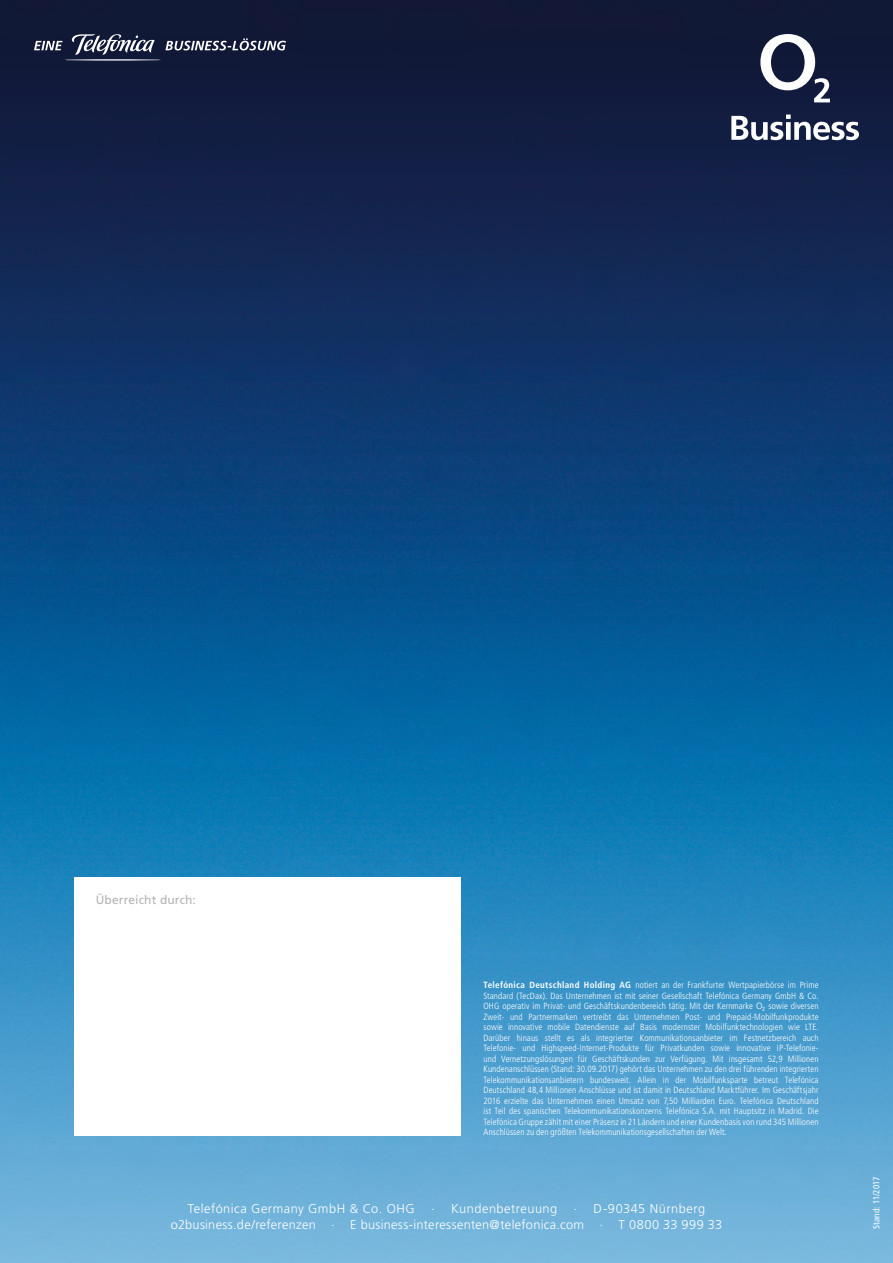
<style>
.page{position:relative;width:893px;height:1263px;background:#fff}
.page>*{position:absolute;margin:0;border:0;box-sizing:border-box;transform-origin:0 0}
.t1{font:300 12.75px/15.8px "O2 Frutiger";letter-spacing:.03em;color:#fff}
.t2{font:12px "O2 Frutiger";letter-spacing:.01em;color:#b1b2b3}
.t3{font:300 condensed 9px/10.5px "Frutiger LT";letter-spacing:.01em;color:#fff;text-align:justify}
.t4{font:condensed 9px "Frutiger LT";letter-spacing:.01em;color:#fff}
.s1{font-weight:700}
.s2{font-family:"O2 Frutiger";font-stretch:normal}
</style>
<div class="page">
<img style="left:0;top:0;width:893px;height:1263px">
<div style="left:74px;top:877px;width:387px;height:258px;background:#fff"></div>
<svg style="left:760px;top:34px;width:70px;height:68px"></svg>
<svg style="left:731px;top:115px;width:128px;height:25px"></svg>
<svg style="left:34px;top:34px;width:252px;height:27px;background:#3d435c"></svg>
<h2 class="t2" style="left:96px;top:893px;width:102px">Überreicht durch:</h2>
<p class="t3" style="left:483px;top:980px;width:337px"><span class="s1">Telefónica Deutschland Holding AG</span> notiert an der Frankfurter Wertpapierbörse im Prime Standard (TecDax). Das Unternehmen ist mit seiner Gesellschaft Telefónica Germany GmbH &amp; Co.<br>OHG operativ im Privat- und Geschäftskundenbereich tätig. Mit der Kernmarke <span class="s2">œ</span> sowie diversen Zweit- und Partnermarken vertreibt das Unternehmen Post- und Prepaid-Mobilfunkprodukte sowie innovative mobile Datendienste auf Basis modernster Mobilfunktechnologien wie LTE.<br>Darüber hinaus stellt es als integrierter Kommunikationsanbieter im Festnetzbereich auch Telefonie- und Highspeed-Internet-Produkte für Privatkunden sowie innovative IP-Telefonie&shy;und Vernetzungslösungen für Geschäftskunden zur Verfügung. Mit insgesamt 52,9 Millionen Kundenanschlüssen (Stand: 30.09.2017) gehört das Unternehmen zu den drei führenden integrierten Telekommunikationsanbietern bundesweit. Allein in der Mobilfunksparte betreut Telefónica Deutschland 48,4 Millionen Anschlüsse und ist damit in Deutschland Marktführer. Im Geschäftsjahr 2016 erzielte das Unternehmen einen Umsatz von 7,50 Milliarden Euro. Telefónica Deutschland ist Teil des spanischen Telekommunikationskonzerns Telefónica S.A. mit Hauptsitz in Madrid. Die Telefónica Gruppe zählt mit einer Präsenz in 21 Ländern und einer Kundenbasis von rund 345 Millionen Anschlüssen zu den größten Telekommunikationsgesellschaften der Welt.</p>
<h1 class="t1" style="left:188px;top:1201px;width:229px">Telefónica Germany GmbH &amp; Co. OHG</h1>
<h1 class="t1" style="left:431px;top:1198px;width:5px">.</h1>
<h1 class="t1" style="left:451px;top:1201px;width:107px">Kundenbetreuung</h1>
<h1 class="t1" style="left:574px;top:1198px;width:5px">.</h1>
<h1 class="t1" style="left:171px;top:1201px;width:553px;text-indent:423px">D-90345 Nürnberg o2business.de/referenzen . E business-interessenten@telefonica.com . T 0800 33 999 33</h1>
<p class="t4" style="left:871px;top:1229px;width:54px;rotate:-90deg">Stand: 11/2017</p>
</div>
